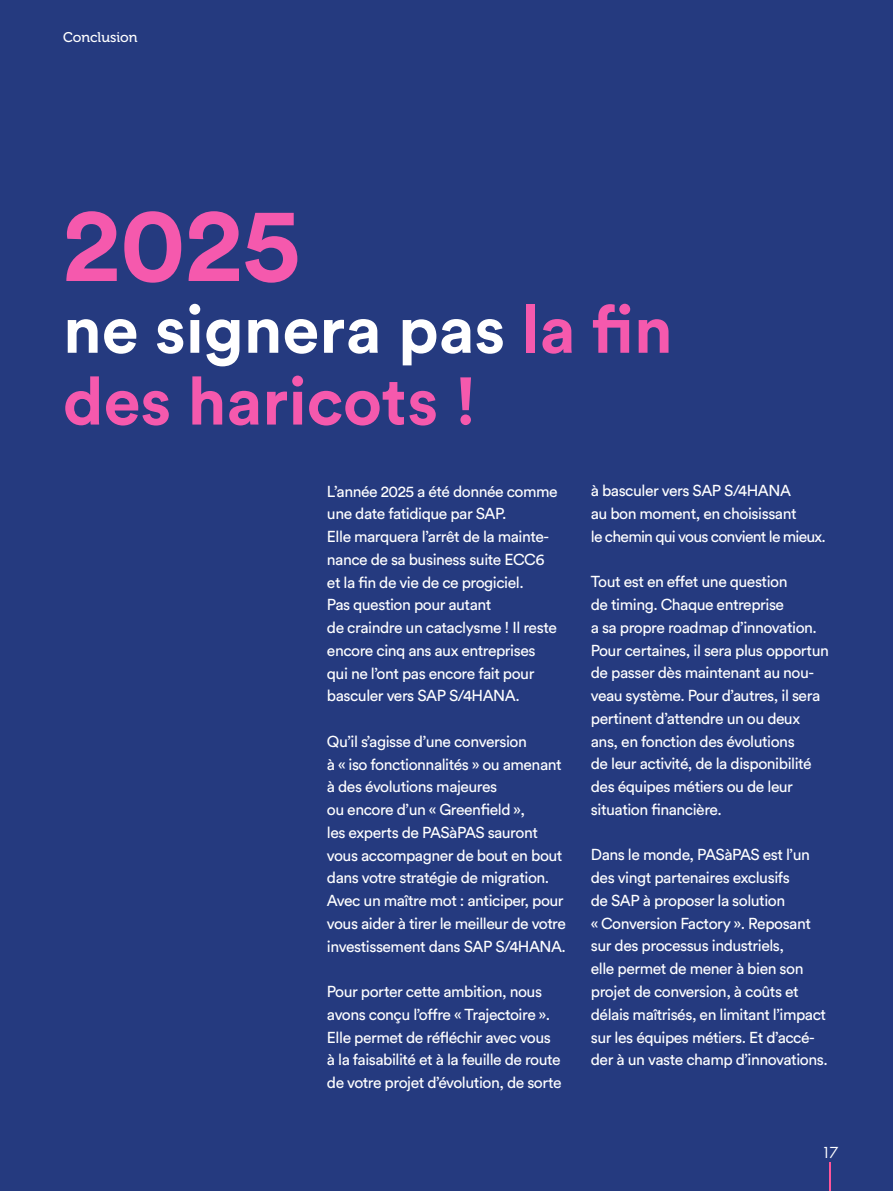
<style>
.page{position:relative;width:893px;height:1191px;background:#253a7f}
.page>*{position:absolute;margin:0;border:0;box-sizing:border-box;transform-origin:0 0}
.t1{font:700 105px "Circular Std";color:#f559ad}
.t2{font:700 66.5px/71.8px "Circular Std";color:#f559ad}
.t3{font:16.62px "Futura PT";color:#fff}
.t4{font:15.75px/22.8px "Circular Std";letter-spacing:-.03em;color:#fff}
.t5{font:14px "Museo 500";color:#fff}
.s1{color:#fff}
</style>
<div class="page">
<hr style="left:829px;top:1162px;width:2px;height:29px;background:#ff5499">
<p class="t5" style="left:63px;top:30px;width:76px">Conclusion</p>
<h1 class="t1" style="left:63px;top:176px;width:239px">2025</h1>
<h2 class="t2" style="left:63px;top:292px;width:611px"><span class="s1">ne signera pas</span> la fin des haricots !</h2>
<p class="t4" style="left:327px;top:479px;width:232px">L’année 2025 a été donnée comme une date fatidique par SAP.<br>Elle marquera l’arrêt de la mainte&shy;nance de sa business suite ECC6 et la fin de vie de ce progiciel.<br>Pas question pour autant<br>de craindre un cataclysme ! Il reste encore cinq ans aux entreprises qui ne l’ont pas encore fait pour basculer vers SAP S/4HANA.</p>
<p class="t4" style="left:327px;top:729px;width:241px">Qu’il s’agisse d’une conversion<br>à « iso fonctionnalités » ou amenant à des évolutions majeures<br>ou encore d’un « Greenfield »,<br>les experts de PASàPAS sauront vous accompagner de bout en bout dans votre stratégie de migration.<br>Avec un maître mot : anticiper, pour vous aider à tirer le meilleur de votre investissement dans SAP S/4HANA.</p>
<p class="t4" style="left:327px;top:980px;width:236px">Pour porter cette ambition, nous avons conçu l’offre « Trajectoire ».<br>Elle permet de réfléchir avec vous à la faisabilité et à la feuille de route de votre projet d’évolution, de sorte</p>
<p class="t4" style="left:591px;top:479px;width:236px">à basculer vers SAP S/4HANA<br>au bon moment, en choisissant<br>le chemin qui vous convient le mieux.</p>
<p class="t4" style="left:591px;top:570px;width:240px">Tout est en effet une question<br>de timing. Chaque entreprise<br>a sa propre roadmap d’innovation.<br>Pour certaines, il sera plus opportun de passer dès maintenant au nou&shy;veau système. Pour d’autres, il sera pertinent d’attendre un ou deux ans, en fonction des évolutions<br>de leur activité, de la disponibilité des équipes métiers ou de leur situation financière.</p>
<p class="t4" style="left:591px;top:843px;width:238px">Dans le monde, PASàPAS est l’un des vingt partenaires exclusifs<br>de SAP à proposer la solution<br>« Conversion Factory ». Reposant sur des processus industriels,<br>elle permet de mener à bien son projet de conversion, à coûts et délais maîtrisés, en limitant l’impact sur les équipes métiers. Et d’accé&shy;der à un vaste champ d’innovations.</p>
<p class="t3" style="left:821px;top:1142px;width:19px">17</p>
</div>
